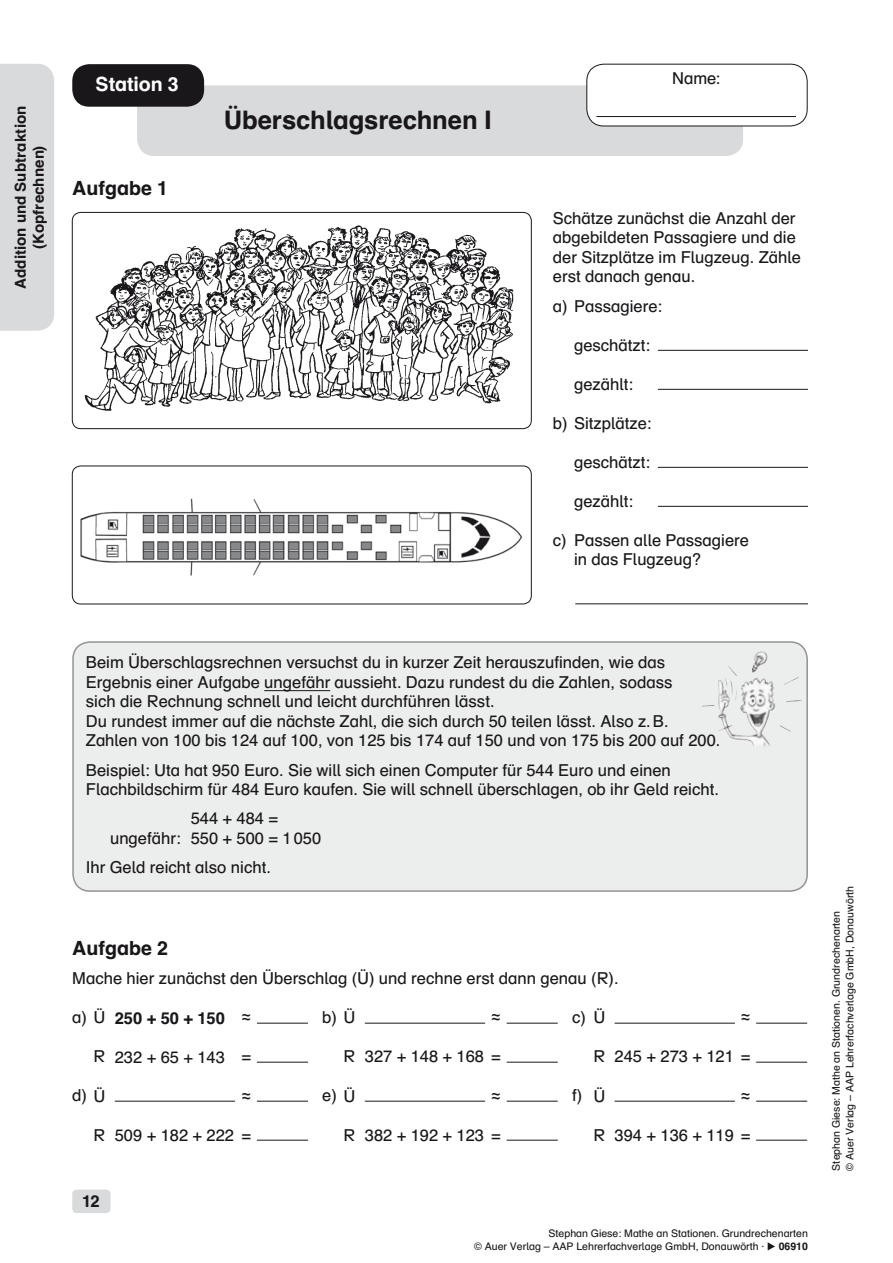
<style>
.page{position:relative;width:893px;height:1263px;background:#fff}
.page>*{position:absolute;margin:0;border:0;box-sizing:border-box;transform-origin:0 0}
.t1{font:700 25.5px "Auer Schulbuch";letter-spacing:-.005em;color:#1a171b}
.t2{font:700 19.5px "Auer Schulbuch";color:#1a171b}
.t3{font:700 19.5px "Auer Schulbuch";letter-spacing:-.005em;color:#fff}
.t4{font:16.5px/19.5px "Auer Schulbuch";color:#1a171b}
.t5{font:700 16.5px "Auer Schulbuch";color:#1a171b}
.t6{font:16.5px "Arial Unicode MS";color:#1a171b}
.t7{font:700 15px/18px "Auer Schulbuch";color:#1a171b;text-align:center}
.t8{font:10.5px/13.5px "Auer Schulbuch";color:#1a171b}
.t9{font:700 10.5px "Auer Schulbuch";color:#1a171b}
</style>
<div class="page">
<div style="left:72px;top:1189px;width:39px;height:24px;background:#d9dadb;border-radius:4px"></div>
<div style="left:0;top:64px;width:54px;height:267px;background:#d9dadb"></div>
<hr style="left:658px;top:350px;width:150px;height:1px;background:#1a171b">
<hr style="left:658px;top:389px;width:150px;height:1px;background:#1a171b">
<hr style="left:658px;top:467px;width:150px;height:1px;background:#1a171b">
<hr style="left:658px;top:506px;width:150px;height:1px;background:#1a171b">
<hr style="left:575px;top:603px;width:233px;height:1px;background:#1a171b">
<div style="left:73px;top:642px;width:734px;height:249px;background:#eceded;border-radius:17px"></div>
<hr style="left:264px;top:690px;width:66px;height:1px;background:#1a171b">
<div style="left:72px;top:641px;width:736px;height:251px;border:2px solid #929395;border-radius:17px"></div>
<img style="left:752px;top:651px;width:15px;height:22px">
<hr style="left:115px;top:1101px;width:120px;height:1px;background:#1a171b">
<hr style="left:257px;top:1023px;width:51px;height:1px;background:#1a171b">
<hr style="left:257px;top:1062px;width:51px;height:1px;background:#1a171b">
<hr style="left:257px;top:1101px;width:51px;height:1px;background:#1a171b">
<hr style="left:257px;top:1140px;width:51px;height:1px;background:#1a171b">
<hr style="left:365px;top:1023px;width:120px;height:1px;background:#1a171b">
<hr style="left:365px;top:1101px;width:120px;height:1px;background:#1a171b">
<hr style="left:507px;top:1023px;width:51px;height:1px;background:#1a171b">
<hr style="left:507px;top:1062px;width:51px;height:1px;background:#1a171b">
<hr style="left:507px;top:1101px;width:51px;height:1px;background:#1a171b">
<hr style="left:507px;top:1140px;width:51px;height:1px;background:#1a171b">
<hr style="left:615px;top:1023px;width:120px;height:1px;background:#1a171b">
<hr style="left:615px;top:1101px;width:120px;height:1px;background:#1a171b">
<hr style="left:756px;top:1023px;width:51px;height:1px;background:#1a171b">
<hr style="left:756px;top:1062px;width:51px;height:1px;background:#1a171b">
<hr style="left:756px;top:1101px;width:51px;height:1px;background:#1a171b">
<hr style="left:756px;top:1140px;width:51px;height:1px;background:#1a171b">
<div style="left:137px;top:85px;width:606px;height:71px;background:#d9dadb;border-radius:17px"></div>
<div style="left:587px;top:64px;width:220px;height:62px;background:#fff;border-radius:17px"></div>
<hr style="left:596px;top:116px;width:200px;height:1px;background:#1a171b">
<div style="left:586px;top:64px;width:221px;height:62px;border:1px solid #1a171b;border-radius:17px"></div>
<div style="left:72px;top:64px;width:132px;height:43px;background:#1a171b;border-radius:17px"></div>
<img style="left:72px;top:212px;width:442px;height:199px">
<div style="left:72px;top:212px;width:460px;height:217px;border:1px solid #1a171b;border-radius:9px"></div>
<img style="left:80px;top:498px;width:443px;height:78px">
<div style="left:72px;top:466px;width:460px;height:138px;border:1px solid #1a171b;border-radius:9px"></div>
<p class="t7" style="left:11px;top:289px;width:185px;rotate:-90deg">Addition und Subtraktion (Kopfrechnen)</p>
<p class="t3" style="left:96px;top:72px;width:85px">Station 3</p>
<p class="t2" style="left:72px;top:175px;width:97px">Aufgabe 1</p>
<h1 class="t1" style="left:224px;top:103px;width:269px">Überschlagsrechnen I</h1>
<p class="t4" style="left:672px;top:68px;width:50px">Name:</p>
<p class="t4" style="left:553px;top:208px;width:250px">Schätze zunächst die Anzahl der abgebildeten Passagiere und die der Sitzplätze im Flugzeug. Zähle erst danach genau.</p>
<p class="t4" style="left:553px;top:296px;width:111px">a) Passagiere:</p>
<p class="t4" style="left:574px;top:335px;width:78px">geschätzt:</p>
<p class="t4" style="left:574px;top:374px;width:61px">gezählt:</p>
<p class="t4" style="left:553px;top:413px;width:100px">b) Sitzplätze:</p>
<p class="t4" style="left:574px;top:452px;width:78px">geschätzt:</p>
<p class="t4" style="left:574px;top:491px;width:61px">gezählt:</p>
<p class="t4" style="left:574px;top:530px;width:176px;text-indent:-21px">c) Passen alle Passagiere in das Flugzeug?</p>
<p class="t4" style="left:86px;top:652px;width:636px">Beim Überschlagsrechnen versuchst du in kurzer Zeit herauszufinden, wie das Ergebnis einer Aufgabe ungefähr aussieht. Dazu rundest du die Zahlen, sodass<br>sich die Rechnung schnell und leicht durchführen lässt.<br>Du rundest immer auf die nächste Zahl, die sich durch 50 teilen lässt. Also z.B.<br>Zahlen von 100 bis 124 auf 100, von 125 bis 174 auf 150 und von 175 bis 200 auf 200.</p>
<p class="t4" style="left:86px;top:760px;width:635px">Beispiel: Uta hat 950 Euro. Sie will sich einen Computer für 544 Euro und einen<br>Flachbildschirm für 484 Euro kaufen. Sie will schnell überschlagen, ob ihr Geld reicht.</p>
<p class="t4" style="left:110px;top:808px;width:213px;text-indent:81px">544 + 484 = ungefähr: 550 + 500 = 1050</p>
<p class="t4" style="left:86px;top:857px;width:187px">Ihr Geld reicht also nicht.</p>
<p class="t2" style="left:72px;top:936px;width:97px">Aufgabe 2</p>
<p class="t4" style="left:72px;top:968px;width:548px">Mache hier zunächst den Überschlag (Ü) und rechne erst dann genau (R).</p>
<p class="t4" style="left:72px;top:1007px;width:35px">a) Ü</p>
<p class="t4" style="left:94px;top:1046px;width:13px">R</p>
<p class="t4" style="left:72px;top:1085px;width:35px">d) Ü</p>
<p class="t4" style="left:94px;top:1124px;width:13px">R</p>
<p class="t4" style="left:322px;top:1007px;width:35px">b) Ü</p>
<p class="t4" style="left:572px;top:1007px;width:35px">c) Ü</p>
<p class="t5" style="left:115px;top:1007px;width:112px">250 + 50 + 150</p>
<p class="t4" style="left:115px;top:1046px;width:112px">232 + 65 + 143</p>
<p class="t6" style="left:241px;top:1006px;width:11px">≈</p>
<p class="t4" style="left:241px;top:1046px;width:11px">=</p>
<p class="t6" style="left:241px;top:1084px;width:11px">≈</p>
<p class="t6" style="left:491px;top:1006px;width:11px">≈</p>
<p class="t6" style="left:741px;top:1006px;width:11px">≈</p>
<p class="t4" style="left:344px;top:1046px;width:13px">R</p>
<p class="t4" style="left:593px;top:1046px;width:13px">R</p>
<p class="t4" style="left:593px;top:1085px;width:13px">Ü</p>
<p class="t4" style="left:593px;top:1124px;width:13px">R</p>
<p class="t4" style="left:365px;top:1046px;width:138px">327 + 148 + 168 =</p>
<p class="t4" style="left:615px;top:1046px;width:137px">245 + 273 + 121 =</p>
<p class="t4" style="left:322px;top:1085px;width:35px">e) Ü</p>
<p class="t4" style="left:572px;top:1085px;width:12px">f)</p>
<p class="t6" style="left:491px;top:1084px;width:11px">≈</p>
<p class="t6" style="left:741px;top:1084px;width:11px">≈</p>
<p class="t4" style="left:344px;top:1124px;width:13px">R</p>
<p class="t4" style="left:615px;top:1124px;width:137px">394 + 136 + 119 =</p>
<p class="t4" style="left:115px;top:1124px;width:138px">509 + 182 + 222 =</p>
<p class="t4" style="left:365px;top:1124px;width:138px">382 + 192 + 123 =</p>
<p class="t5" style="left:82px;top:1191px;width:19px">12</p>
<p class="t8" style="left:474px;top:1226px;width:335px;text-indent:74px">Stephan Giese: Mathe an Stationen. Grundrechenarten © Auer Verlag – AAP Lehrerfachverlage GmbH, Donauwörth ±</p>
<p class="t9" style="left:779px;top:1240px;width:31px">06910</p>
<p class="t8" style="left:829px;top:1170px;width:286px;rotate:-90deg">Stephan Giese: Mathe an Stationen. Grundrechenarten<br>© Auer Verlag – AAP Lehrerfachverlage GmbH, Donauwörth</p>
</div>
